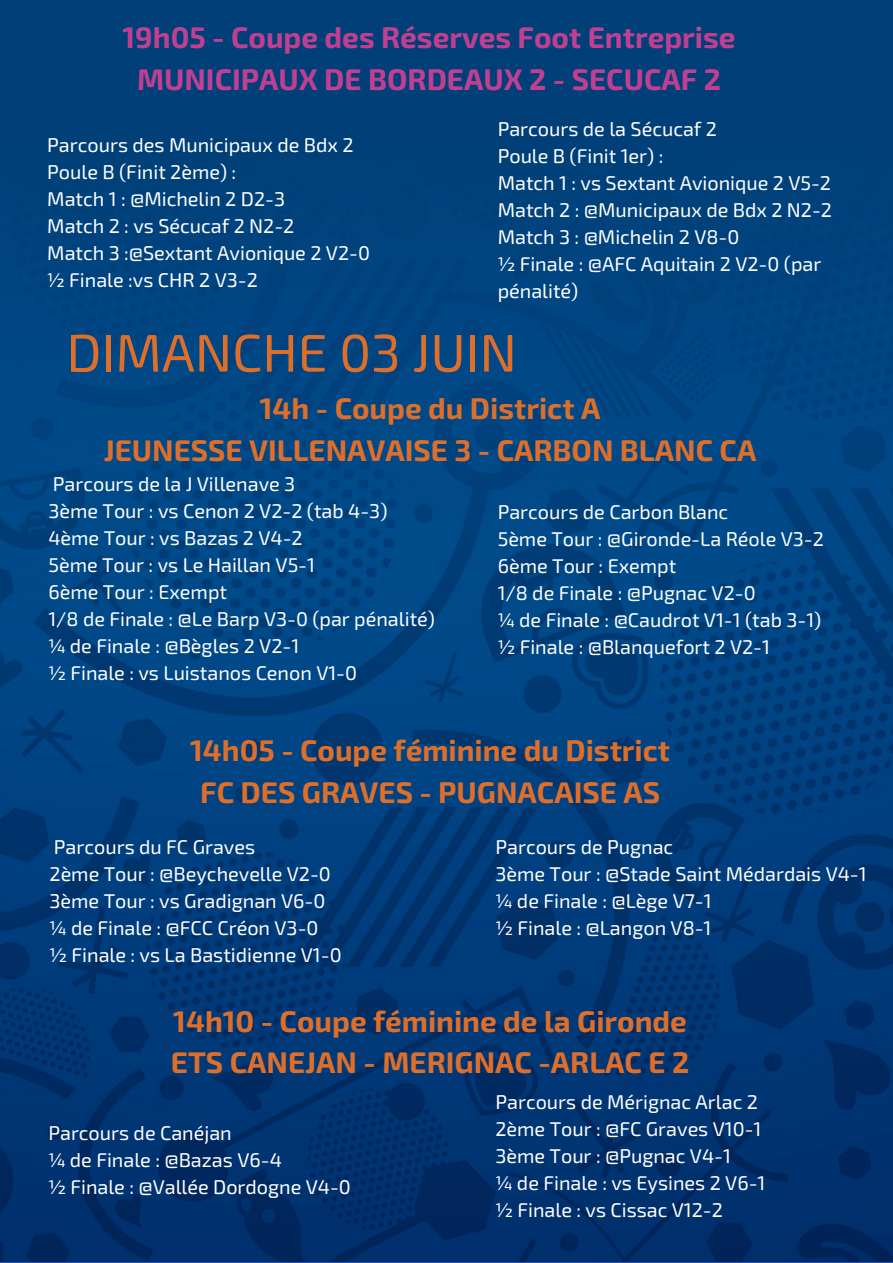
<style>
.page{position:relative;width:893px;height:1263px;background:#fff}
.page>*{position:absolute;margin:0;border:0;box-sizing:border-box;transform-origin:0 0}
.t1{font:700 92.7px "Exo 2";color:#c13f91}
.t2{font:52.95px "Exo 2";color:#dd6f2a}
.t3{font:700 29.85px/41.7px "Exo 2";color:#dd6f2a;text-align:center}
.t4{font:700 29.85px/41.7px "Exo 2";color:#c13f91;text-align:center}
.t5{font:19.8px/27px "Exo 2";color:#fff}
</style>
<div class="page">
<img style="left:0;top:0;width:893px;height:1261px">
<h3 class="t4" style="left:123px;top:15px;width:614px">19h05 - Coupe des Réserves Foot Entreprise<br>MUNICIPAUX DE BORDEAUX 2 - SECUCAF 2</h3>
<p class="t5" style="left:498px;top:115px;width:336px">Parcours de la Sécucaf 2<br>Poule B (Finit 1er) :<br>Match 1 : vs Sextant Avionique 2 V5-2<br>Match 2 : @Municipaux de Bdx 2 N2-2<br>Match 3 : @Michelin 2 V8-0<br>½ Finale : @AFC Aquitain 2 V2-0 (par pénalité)</p>
<h1 class="t1" style="left:45px;top:9px;width:808px">CAHIER DE PRESSE</h1>
<p class="t5" style="left:47px;top:131px;width:324px">Parcours des Municipaux de Bdx 2<br>Poule B (Finit 2ème) :<br>Match 1 : @Michelin 2 D2-3<br>Match 2 : vs Sécucaf 2 N2-2<br>Match 3 :@Sextant Avionique 2 V2-0 ½ Finale :vs CHR 2 V3-2</p>
<h2 class="t2" style="left:66px;top:319px;width:452px">DIMANCHE 03 JUIN</h2>
<h3 class="t3" style="left:104px;top:386px;width:654px">14h - Coupe du District A<br>JEUNESSE VILLENAVAISE 3 - CARBON BLANC CA</h3>
<p class="t5" style="left:48px;top:470px;width:388px">Parcours de la J Villenave 3<br>3ème Tour : vs Cenon 2 V2-2 (tab 4-3)<br>4ème Tour : vs Bazas 2 V4-2<br>5ème Tour : vs Le Haillan V5-1<br>6ème Tour : Exempt<br>1/8 de Finale : @Le Barp V3-0 (par pénalité) ¼ de Finale : @Bègles 2 V2-1<br>½ Finale : vs Luistanos Cenon V1-0</p>
<p class="t5" style="left:498px;top:498px;width:328px">Parcours de Carbon Blanc<br>5ème Tour : @Gironde-La Réole V3-2<br>6ème Tour : Exempt<br>1/8 de Finale : @Pugnac V2-0<br>¼ de Finale : @Caudrot V1-1 (tab 3-1) ½ Finale : @Blanquefort 2 V2-1</p>
<h3 class="t3" style="left:190px;top:728px;width:481px">14h05 - Coupe féminine du District<br>FC DES GRAVES - PUGNACAISE AS</h3>
<p class="t5" style="left:50px;top:832px;width:294px">Parcours du FC Graves<br>2ème Tour : @Beychevelle V2-0<br>3ème Tour : vs Gradignan V6-0 ¼ de Finale : @FCC Créon V3-0<br>½ Finale : vs La Bastidienne V1-0</p>
<p class="t5" style="left:495px;top:832px;width:373px">Parcours de Pugnac<br>3ème Tour : @Stade Saint Médardais V4-1 ¼ de Finale : @Lège V7-1<br>½ Finale : @Langon V8-1</p>
<h3 class="t3" style="left:171px;top:998px;width:520px;text-align:left">14h10 - Coupe féminine de la Gironde<br>ETS CANEJAN - MERIGNAC -ARLAC E 2</h3>
<p class="t5" style="left:48px;top:1118px;width:304px">Parcours de Canéjan<br>¼ de Finale : @Bazas V6-4<br>½ Finale : @Vallée Dordogne V4-0</p>
<p class="t5" style="left:495px;top:1088px;width:272px">Parcours de Mérignac Arlac 2<br>2ème Tour : @FC Graves V10-1<br>3ème Tour : @Pugnac V4-1<br>¼ de Finale : vs Eysines 2 V6-1 ½ Finale : vs Cissac V12-2</p>
</div>
